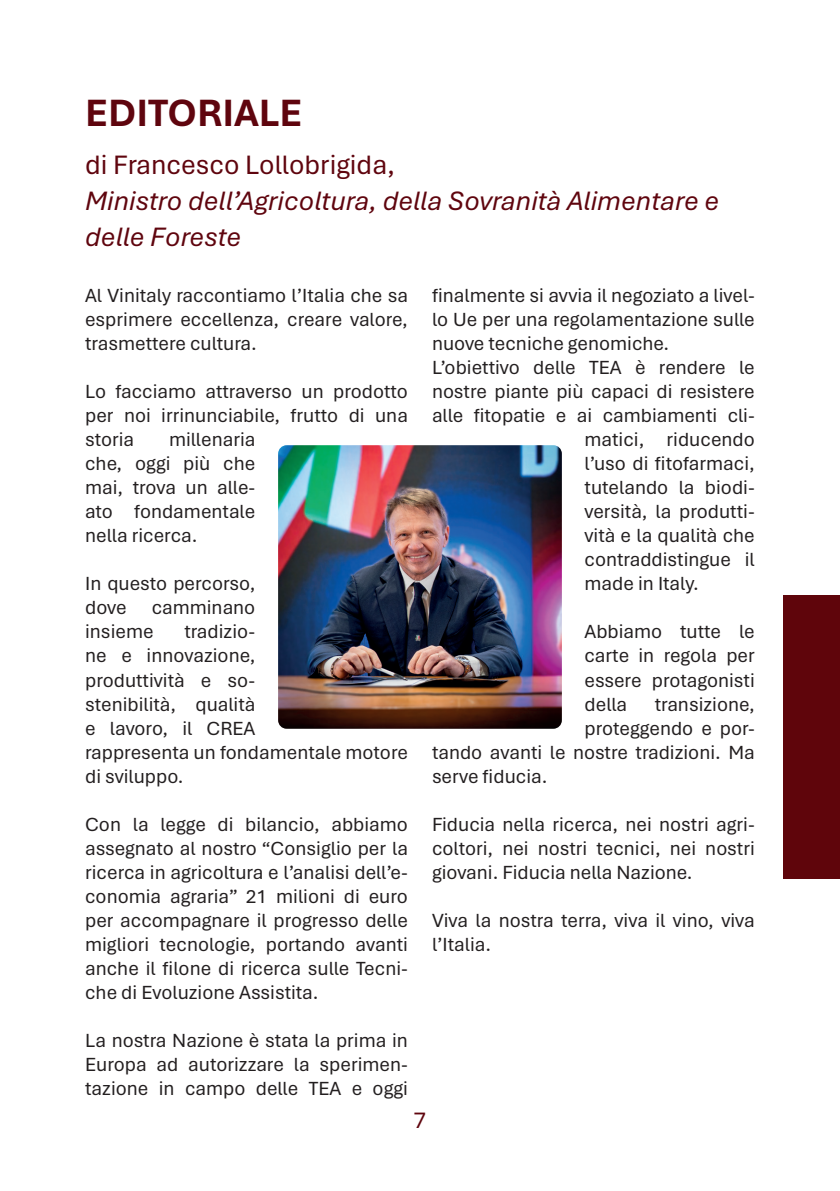
<style>
.page{position:relative;width:840px;height:1191px;background:#fff}
.page>*{position:absolute;margin:0;border:0;box-sizing:border-box;transform-origin:0 0}
.t1{font:700 40px "Aptos";color:#5f050e}
.t2{font:italic 28px/36px "Aptos";color:#5f050e}
.t3{font:28px "Aptos";color:#5f050e}
.t4{font:24px "Aptos";color:#5f050e}
.t5{font:20px/24px "Aptos";color:#231f20;text-align:justify}
</style>
<div class="page">
<div style="left:782px;top:595px;width:57px;height:284px;background:#5f050b"></div>
<img style="left:278px;top:445px;width:283px;height:284px">
<h1 class="t1" style="left:85px;top:86px;width:219px">EDITORIALE</h1>
<h2 class="t3" style="left:85px;top:146px;width:311px">di Francesco Lollobrigida,</h2>
<h2 class="t2" style="left:85px;top:182px;width:635px">Ministro dell’Agricoltura, della Sovranità Alimentare e delle Foreste</h2>
<p class="t5" style="left:85px;top:283px;width:324px">Al Vinitaly raccontiamo l’Italia che sa esprimere eccellenza, creare valore, trasmettere cultura.</p>
<p class="t5" style="left:85px;top:379px;width:324px">Lo facciamo attraverso un prodotto per noi irrinunciabile, frutto di una storia</p>
<p class="t5" style="left:85px;top:427px;width:172px;text-indent:84px">millenaria che, oggi più che mai, trova un alle&shy;ato fondamentale nella ricerca.</p>
<p class="t5" style="left:85px;top:571px;width:172px">In questo percorso, dove</p>
<p class="t5" style="left:85px;top:595px;width:172px;text-indent:66px">camminano insieme</p>
<p class="t5" style="left:85px;top:619px;width:324px;text-align:left;text-indent:99px">tradizio-<br>ne e innovazione,<br>produttività e so-<br>stenibilità, qualità<br>e lavoro, il CREA<br>rappresenta un fondamentale motore di sviluppo.</p>
<p class="t5" style="left:85px;top:811px;width:324px">Con la legge di bilancio, abbiamo assegnato al nostro “Consiglio per la ricerca in agricoltura e l’analisi dell’e&shy;conomia agraria” 21 milioni di euro per accompagnare il progresso delle migliori tecnologie, portando avanti anche il filone di ricerca sulle Tecni&shy;che di Evoluzione Assistita.</p>
<p class="t5" style="left:85px;top:1027px;width:324px">La nostra Nazione è stata la prima in Europa ad autorizzare la sperimen&shy;tazione in campo delle TEA e oggi</p>
<p class="t5" style="left:432px;top:283px;width:324px">finalmente si avvia il negoziato a livel-</p>
<p class="t5" style="left:432px;top:307px;width:324px">lo Ue per una regolamentazione sulle</p>
<p class="t5" style="left:432px;top:331px;width:238px">nuove tecniche genomiche.</p>
<p class="t5" style="left:432px;top:355px;width:324px">L’obiettivo delle TEA è rendere le</p>
<p class="t5" style="left:432px;top:379px;width:324px">nostre piante più capaci di resistere</p>
<p class="t5" style="left:432px;top:403px;width:324px">alle fitopatie e ai cambiamenti cli-</p>
<p class="t5" style="left:584px;top:427px;width:172px">matici, riducendo</p>
<p class="t5" style="left:584px;top:451px;width:172px">l’uso di fitofarmaci,</p>
<p class="t5" style="left:584px;top:475px;width:172px">tutelando la biodi-</p>
<p class="t5" style="left:584px;top:499px;width:172px">versità, la produtti-</p>
<p class="t5" style="left:584px;top:523px;width:172px">vità e la qualità che</p>
<p class="t5" style="left:584px;top:547px;width:172px">contraddistingue il</p>
<p class="t5" style="left:584px;top:571px;width:116px">made in Italy.</p>
<p class="t5" style="left:584px;top:619px;width:172px">Abbiamo tutte le carte in regola per essere protagonisti della</p>
<p class="t5" style="left:654px;top:691px;width:101px">transizione,</p>
<p class="t5" style="left:584px;top:715px;width:172px">proteggendo e por-</p>
<p class="t5" style="left:432px;top:739px;width:324px">tando avanti le nostre tradizioni. Ma</p>
<p class="t5" style="left:432px;top:763px;width:117px">serve fiducia.</p>
<p class="t5" style="left:432px;top:811px;width:324px">Fiducia nella ricerca, nei nostri agri&shy;coltori, nei nostri tecnici, nei nostri giovani. Fiducia nella Nazione.</p>
<p class="t5" style="left:432px;top:907px;width:324px">Viva la nostra terra, viva il vino, viva l’Italia.</p>
<p class="t4" style="left:413px;top:1104px;width:14px">7</p>
</div>
